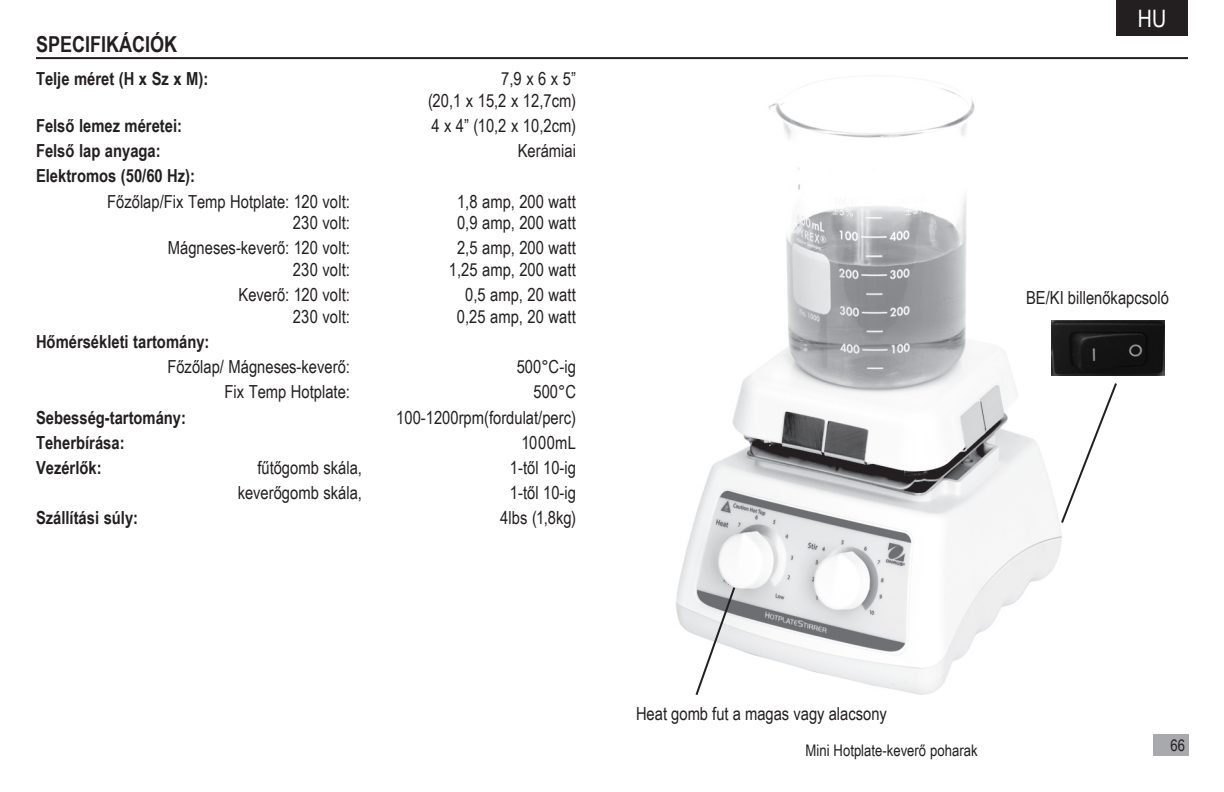
<style>
.page{position:relative;width:1224px;height:792px;background:#fff}
.page>*{position:absolute;margin:0;border:0;box-sizing:border-box;transform-origin:0 0}
.t1{font:24px "Arial Narrow";color:#fff}
.t2{font:700 22px "Arial Narrow";color:#231f20}
.t3{font:18px "Arial Narrow";color:#231f20}
.t4{font:700 18px "Arial Narrow";color:#231f20}
.t5{font:16px "Arial Narrow";color:#231f20}
</style>
<div class="page">
<div style="left:1153px;top:734px;width:36px;height:22px;background:#a8a9ad"></div>
<img style="left:676px;top:82px;width:489px;height:613px">
<hr style="left:36px;top:57px;width:1152px;height:2px;background:#231f20">
<svg style="left:1059px;top:381px;width:60px;height:144px"></svg>
<img style="left:1052px;top:320px;width:112px;height:56px">
<div style="left:1116px;top:0;width:72px;height:36px;background:#231f20"></div>
<svg style="left:694px;top:585px;width:43px;height:110px"></svg>
<p class="t2" style="left:36px;top:28px;width:143px">SPECIFIKÁCIÓK</p>
<p class="t4" style="left:36px;top:65px;width:174px">Telje méret (H x Sz x M):</p>
<p class="t3" style="left:501px;top:66px;width:76px">7,9 x 6 x 5”</p>
<p class="t3" style="left:428px;top:87px;width:149px">(20,1 x 15,2 x 12,7cm)</p>
<p class="t4" style="left:36px;top:112px;width:148px">Felső lemez méretei:</p>
<p class="t3" style="left:431px;top:112px;width:146px">4 x 4” (10,2 x 10,2cm)</p>
<p class="t4" style="left:36px;top:137px;width:126px">Felső lap anyaga:</p>
<p class="t3" style="left:518px;top:138px;width:60px">Kerámiai</p>
<p class="t4" style="left:36px;top:162px;width:161px">Elektromos (50/60 Hz):</p>
<p class="t3" style="left:107px;top:188px;width:244px">Főzőlap/Fix Temp Hotplate: 120 volt:</p>
<p class="t3" style="left:457px;top:188px;width:120px">1,8 amp, 200 watt</p>
<p class="t3" style="left:293px;top:210px;width:59px">230 volt:</p>
<p class="t3" style="left:457px;top:210px;width:120px">0,9 amp, 200 watt</p>
<p class="t3" style="left:168px;top:235px;width:184px">Mágneses-keverő: 120 volt:</p>
<p class="t3" style="left:457px;top:235px;width:120px">2,5 amp, 200 watt</p>
<p class="t3" style="left:293px;top:256px;width:59px">230 volt:</p>
<p class="t3" style="left:449px;top:256px;width:129px">1,25 amp, 200 watt</p>
<p class="t3" style="left:238px;top:282px;width:113px">Keverő: 120 volt:</p>
<p class="t3" style="left:465px;top:282px;width:112px">0,5 amp, 20 watt</p>
<p class="t3" style="left:293px;top:303px;width:59px">230 volt:</p>
<p class="t3" style="left:457px;top:303px;width:121px">0,25 amp, 20 watt</p>
<p class="t4" style="left:36px;top:328px;width:175px">Hőmérsékleti tartomány:</p>
<p class="t3" style="left:167px;top:354px;width:184px">Főzőlap/ Mágneses-keverő:</p>
<p class="t3" style="left:517px;top:354px;width:61px">500°C-ig</p>
<p class="t3" style="left:224px;top:379px;width:127px">Fix Temp Hotplate:</p>
<p class="t3" style="left:534px;top:379px;width:44px">500°C</p>
<p class="t4" style="left:36px;top:404px;width:152px">Sebesség-tartomány:</p>
<p class="t3" style="left:396px;top:404px;width:181px">100-1200rpm(fordulat/perc)</p>
<p class="t4" style="left:36px;top:429px;width:90px">Teherbírása:</p>
<p class="t3" style="left:521px;top:429px;width:56px">1000mL</p>
<p class="t4" style="left:36px;top:454px;width:67px">Vezérlők:</p>
<p class="t3" style="left:257px;top:454px;width:106px">fűtőgomb skála,</p>
<p class="t3" style="left:510px;top:454px;width:68px">1-től 10-ig</p>
<p class="t3" style="left:238px;top:480px;width:126px">keverőgomb skála,</p>
<p class="t3" style="left:510px;top:480px;width:68px">1-től 10-ig</p>
<p class="t4" style="left:36px;top:504px;width:104px">Szállítási súly:</p>
<p class="t3" style="left:500px;top:505px;width:77px">4lbs (1,8kg)</p>
<p class="t1" style="left:1138px;top:1px;width:30px">HU</p>
<p class="t3" style="left:1026px;top:285px;width:144px">BE/KI billenőkapcsoló</p>
<p class="t3" style="left:636px;top:700px;width:252px">Heat gomb fut a magas vagy alacsony</p>
<p class="t5" style="left:806px;top:739px;width:174px">Mini Hotplate-keverő poharak</p>
<p class="t5" style="left:1171px;top:734px;width:16px">66</p>
</div>
